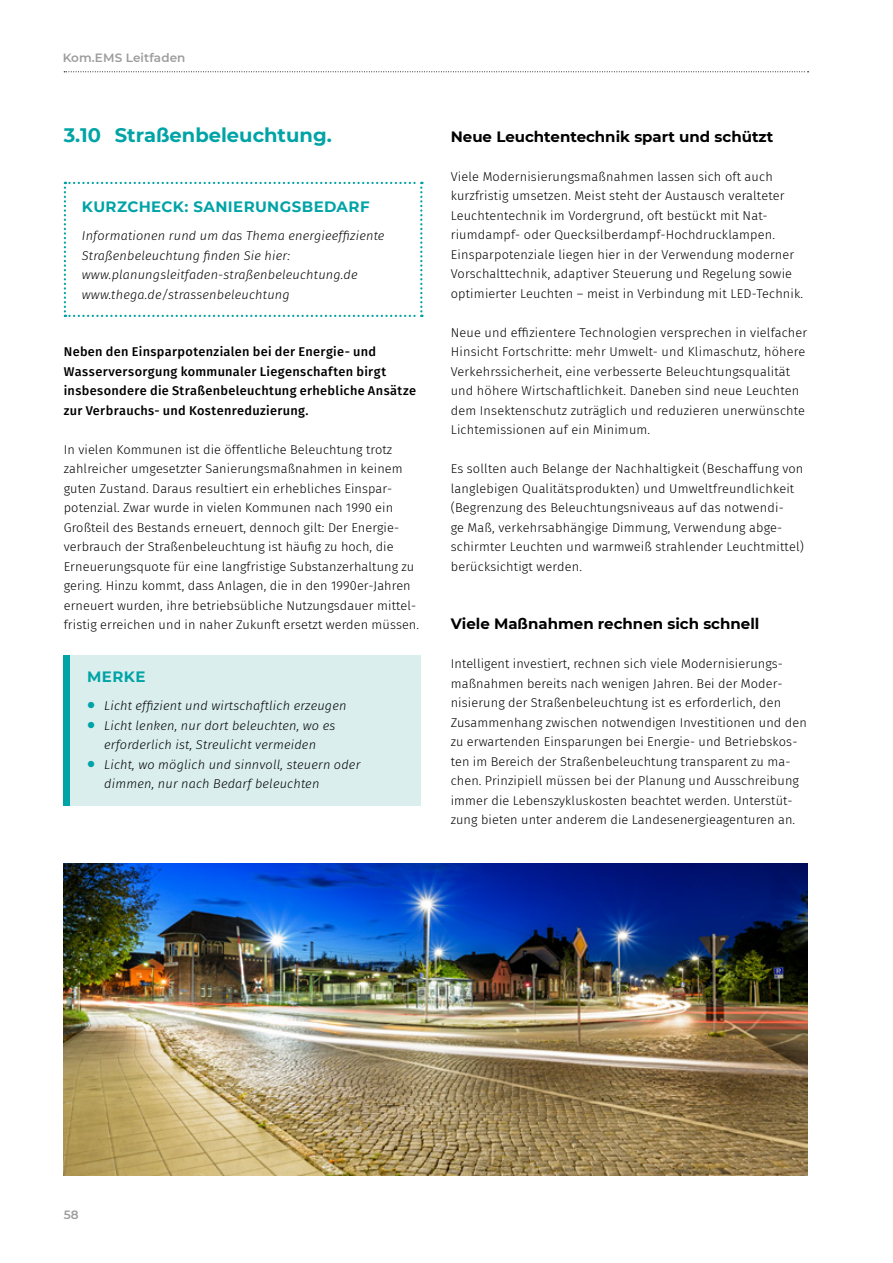
<style>
.page{position:relative;width:893px;height:1263px;background:#fff}
.page>*{position:absolute;margin:0;border:0;box-sizing:border-box;transform-origin:0 0}
.t1{font:700 19.5px "Montserrat";color:#00a3a6}
.t2{font:700 15px "Montserrat";color:#000}
.t3{font:700 15px "Montserrat";letter-spacing:.025em;color:#00a3a6}
.t4{font:300 12.75px/19.5px "Fira Sans";letter-spacing:.01em;color:#000}
.t5{font:italic 300 12.75px/19.5px "Fira Sans";letter-spacing:.015em;color:#000}
.t6{font:500 12.75px/19.5px "Fira Sans";letter-spacing:.025em;color:#000}
.t7{font:600 12px "Montserrat";letter-spacing:.01em;color:#9c9c9d}
</style>
<div class="page">
<svg style="left:64px;top:71px;width:744px;height:1px"></svg>
<svg style="left:64px;top:182px;width:358px;height:135px"></svg>
<div style="left:64px;top:655px;width:6px;height:150px;background:#00a3a6"></div>
<div style="left:70px;top:655px;width:351px;height:150px;background:#daeeee"></div>
<img style="left:64px;top:863px;width:744px;height:312px">
<p class="t7" style="left:63px;top:49px;width:124px">Kom.EMS Leitfaden</p>
<h1 class="t1" style="left:64px;top:121px;width:270px">3.10 Straßenbeleuchtung.</h1>
<p class="t3" style="left:82px;top:196px;width:289px">KURZCHECK: SANIERUNGSBEDARF</p>
<p class="t5" style="left:82px;top:226px;width:304px">Informationen rund um das Thema energieeffiziente Straßenbeleuchtung finden Sie hier: www.planungsleitfaden-straßenbeleuchtung.de www.thega.de/strassenbeleuchtung</p>
<p class="t6" style="left:64px;top:341px;width:354px">Neben den Einsparpotenzialen bei der Energie- und Wasserversorgung kommunaler Liegenschaften birgt insbesondere die Straßenbeleuchtung erhebliche Ansätze zur Verbrauchs- und Kostenreduzierung.</p>
<p class="t4" style="left:64px;top:439px;width:357px">In vielen Kommunen ist die öffentliche Beleuchtung trotz zahlreicher umgesetzter Sanierungsmaßnahmen in keinem guten Zustand. Daraus resultiert ein erhebliches Einspar&shy;potenzial. Zwar wurde in vielen Kommunen nach 1990 ein Großteil des Bestands erneuert, dennoch gilt: Der Energie&shy;verbrauch der Straßenbeleuchtung ist häufig zu hoch, die Erneuerungsquote für eine langfristige Substanzerhaltung zu gering. Hinzu kommt, dass Anlagen, die in den 1990er-Jahren erneuert wurden, ihre betriebsübliche Nutzungsdauer mittel&shy;fristig erreichen und in naher Zukunft ersetzt werden müssen.</p>
<p class="t3" style="left:87px;top:666px;width:60px">MERKE</p>
<p class="t5" style="left:104px;top:696px;width:258px">Licht effizient und wirtschaftlich erzeugen Licht lenken, nur dort beleuchten, wo es erforderlich ist, Streulicht vermeiden<br>Licht, wo möglich und sinnvoll, steuern oder dimmen, nur nach Bedarf beleuchten</p>
<p class="t2" style="left:451px;top:126px;width:324px">Neue Leuchtentechnik spart und schützt</p>
<p class="t4" style="left:451px;top:167px;width:354px">Viele Modernisierungsmaßnahmen lassen sich oft auch kurzfristig umsetzen. Meist steht der Austausch veralteter Leuchtentechnik im Vordergrund, oft bestückt mit Nat&shy;riumdampf- oder Quecksilberdampf-Hochdrucklampen.<br>Einsparpotenziale liegen hier in der Verwendung moderner Vorschalttechnik, adaptiver Steuerung und Regelung sowie optimierter Leuchten – meist in Verbindung mit LED-Technik.</p>
<p class="t4" style="left:451px;top:322px;width:358px">Neue und effizientere Technologien versprechen in vielfacher Hinsicht Fortschritte: mehr Umwelt- und Klimaschutz, höhere Verkehrssicherheit, eine verbesserte Beleuchtungsqualität und höhere Wirtschaftlichkeit. Daneben sind neue Leuchten dem Insektenschutz zuträglich und reduzieren unerwünschte Lichtemissionen auf ein Minimum.</p>
<p class="t4" style="left:451px;top:459px;width:355px">Es sollten auch Belange der Nachhaltigkeit (Beschaffung von langlebigen Qualitätsprodukten) und Umweltfreundlichkeit (Begrenzung des Beleuchtungsniveaus auf das notwendi-<br>ge Maß, verkehrsabhängige Dimmung, Verwendung abge&shy;schirmter Leuchten und warmweiß strahlender Leuchtmittel) berücksichtigt werden.</p>
<p class="t2" style="left:451px;top:613px;width:310px">Viele Maßnahmen rechnen sich schnell</p>
<p class="t4" style="left:451px;top:654px;width:358px">Intelligent investiert, rechnen sich viele Modernisierungs&shy;maßnahmen bereits nach wenigen Jahren. Bei der Moder&shy;nisierung der Straßenbeleuchtung ist es erforderlich, den Zusammenhang zwischen notwendigen Investitionen und den zu erwartenden Einsparungen bei Energie- und Betriebskos&shy;ten im Bereich der Straßenbeleuchtung transparent zu ma&shy;chen. Prinzipiell müssen bei der Planung und Ausschreibung immer die Lebenszykluskosten beachtet werden. Unterstüt&shy;zung bieten unter anderem die Landesenergieagenturen an.</p>
<p class="t7" style="left:64px;top:1206px;width:16px">58</p>
</div>
